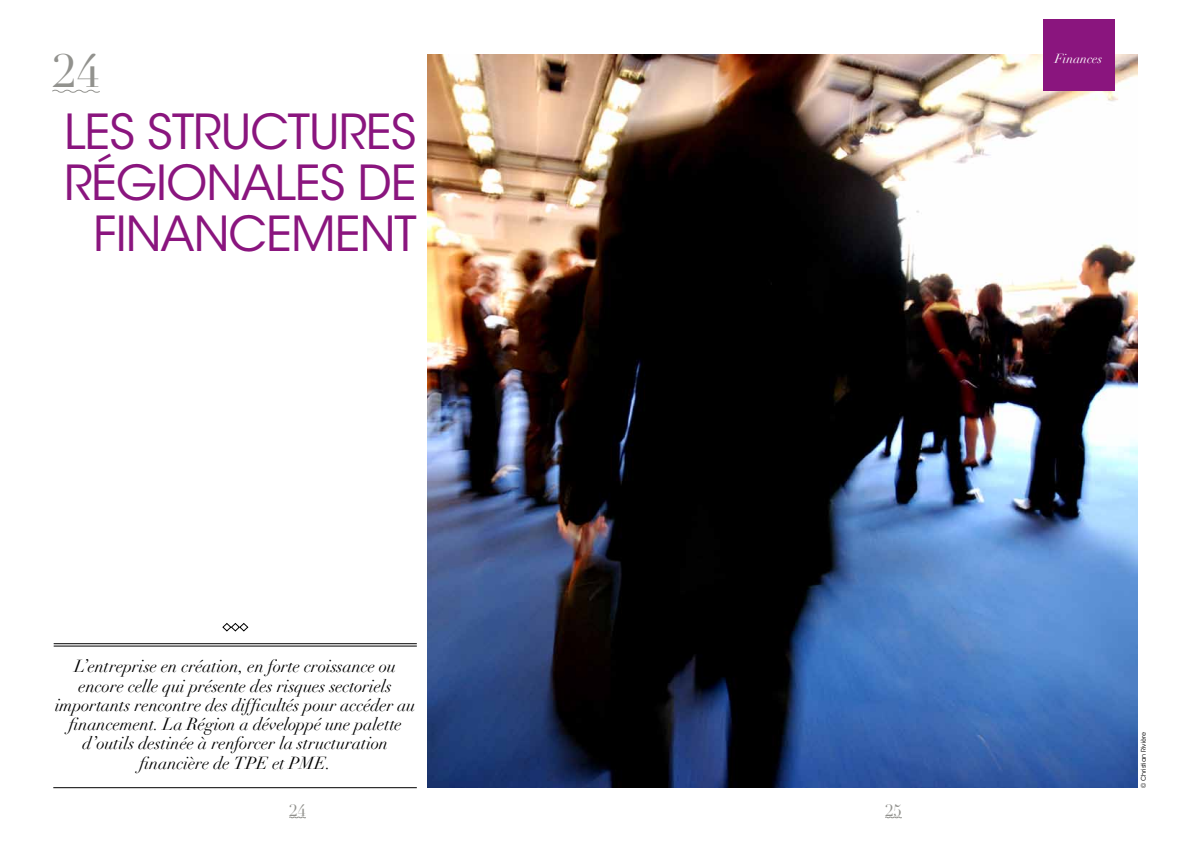
<style>
.page{position:relative;width:1191px;height:842px;background:#fff}
.page>*{position:absolute;margin:0;border:0;box-sizing:border-box;transform-origin:0 0}
.t1{font:48px/51px "ITC Avant Garde Std";letter-spacing:-.02em;color:#8a157e}
.t2{font:45.4px "Didot";color:#92928e}
.t3{font:italic 17px/19.3px "Didot";letter-spacing:-.005em;color:#000;text-align:center}
.t4{font:16px "Didot";color:#92928e}
.t5{font:italic 12.8px "Didot";color:#fff}
.t6{font:6.4px "ITC Avant Garde Std";color:#000}
</style>
<div class="page">
<hr style="left:53px;top:787px;width:364px;height:1px;background:#000">
<hr style="left:54px;top:643px;width:363px;height:1px;background:#000">
<hr style="left:54px;top:646px;width:363px;height:1px;background:#000">
<img style="left:427px;top:55px;width:710px;height:732px">
<svg style="left:222px;top:623px;width:27px;height:9px"></svg>
<div style="left:1043px;top:20px;width:71px;height:71px;background:#8a157e"></div>
<svg style="left:289px;top:816px;width:17px;height:2px"></svg>
<svg style="left:885px;top:816px;width:17px;height:2px"></svg>
<svg style="left:52px;top:89px;width:48px;height:4px"></svg>
<h2 class="t2" style="left:52px;top:44px;width:49px">24</h2>
<h1 class="t1" style="left:64px;top:107px;width:111px">LES STRUCTURES<br>RÉGIONALES</h1>
<h1 class="t1" style="left:357px;top:158px;width:55px">DE</h1>
<h1 class="t1" style="left:93px;top:209px;width:54px">FINANCEMENT</h1>
<p class="t5" style="left:1054px;top:51px;width:49px">Finances</p>
<p class="t3" style="left:55px;top:657px;width:362px">L’entreprise en création, en forte croissance ou encore celle qui présente des risques sectoriels importants rencontre des difficultés pour accéder au financement. La Région a développé une palette d’outils destinée à renforcer la structuration financière de TPE et PME.</p>
<p class="t4" style="left:289px;top:801px;width:18px">24</p>
<p class="t4" style="left:885px;top:801px;width:18px">25</p>
<p class="t6" style="left:1139px;top:788px;width:57px;rotate:-90deg">© CHRISTIAN RIVIÈRE</p>
</div>
